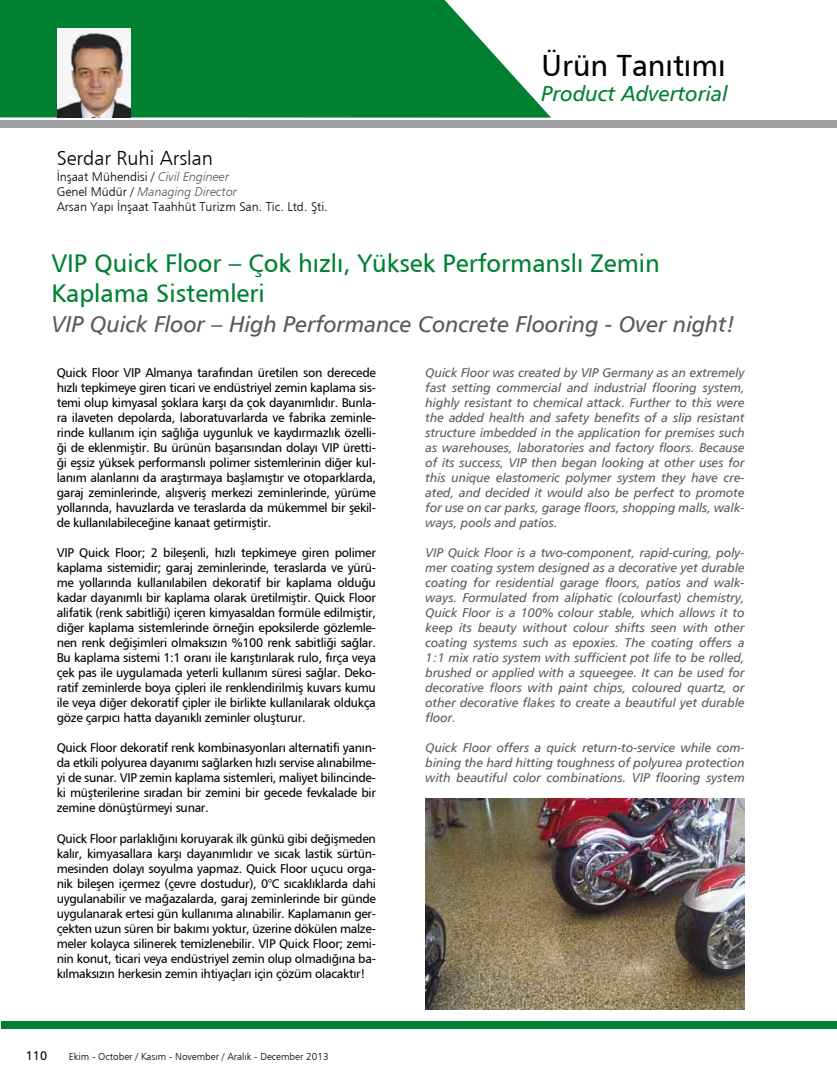
<style>
.page{position:relative;width:837px;height:1085px;background:#fff}
.page>*{position:absolute;margin:0;border:0;box-sizing:border-box;transform-origin:0 0}
.t1{font:30px "Humanist 777 BT Roman B";color:#000}
.t2{font:25px/30px "Humanist 777 BT Roman B";color:#008132}
.t3{font:22.5px "Humanist 777 BT Italic B";color:#58585a}
.t4{font:21.25px "Humanist 777 BT Italic B";color:#008132}
.t5{font:20px "Humanist 777 BT Light B";color:#000}
.t6{font:12.5px/15px "Humanist 777 BT Roman B";letter-spacing:-.025em;color:#000;text-align:justify}
.t7{font:12.5px/15px "Humanist 777 BT Italic B";color:#58585a;text-align:justify}
.t8{font:12.5px "Humanist 777 BT Light B";color:#000}
.t9{font:12.5px "Humanist 777 BT Light Italic B";color:#58585a}
.t10{font:10px "Humanist 777 BT Light B";color:#000}
.s1{font-family:"Humanist 777 BT Light Italic B";color:#58585a}
.s2{font-family:"Humanist 777 BT Light B";color:#000}
</style>
<div class="page">
<div style="left:1px;top:1021px;width:835px;height:7px;background:#008132"></div>
<svg style="left:0;top:0;width:551px;height:118px;background:#1d8f49"></svg>
<img style="left:57px;top:29px;width:73px;height:89px">
<div style="left:0;top:120px;width:836px;height:7px;background:#9c9e9f"></div>
<img style="left:425px;top:798px;width:319px;height:211px">
<h3 class="t5" style="left:57px;top:146px;width:158px">Serdar Ruhi Arslan</h3>
<p class="t8" style="left:57px;top:168px;width:174px">İnşaat Mühendisi / <span class="s1">Civil Engineer</span></p>
<p class="t9" style="left:57px;top:183px;width:182px"><span class="s2">Genel Müdür /</span> Managing Director</p>
<p class="t8" style="left:57px;top:198px;width:272px">Arsan Yapı İnşaat Taahhüt Turizm San. Tic. Ltd. Şti.</p>
<h1 class="t1" style="left:541px;top:47px;width:185px">Ürün Tanıtımı</h1>
<h3 class="t4" style="left:541px;top:80px;width:188px">Product Advertorial</h3>
<h2 class="t2" style="left:51px;top:247px;width:609px">VIP Quick Floor – Çok hızlı, Yüksek Performanslı Zemin<br>Kaplama Sistemleri</h2>
<h3 class="t3" style="left:51px;top:310px;width:685px">VIP Quick Floor – High Performance Concrete Flooring - Over night!</h3>
<p class="t6" style="left:57px;top:365px;width:320px">Quick Floor VIP Almanya tarafından üretilen son derecede hızlı tepkimeye giren ticari ve endüstriyel zemin kaplama sis&shy;temi olup kimyasal şoklara karşı da çok dayanımlıdır. Bunla&shy;ra ilaveten depolarda, laboratuvarlarda ve fabrika zeminle&shy;rinde kullanım için sağlığa uygunluk ve kaydırmazlık özelli&shy;ği de eklenmiştir. Bu ürünün başarısından dolayı VIP üretti&shy;ği eşsiz yüksek performanslı polimer sistemlerinin diğer kul&shy;lanım alanlarını da araştırmaya başlamıştır ve otoparklarda, garaj zeminlerinde, alışveriş merkezi zeminlerinde, yürüme yollarında, havuzlarda ve teraslarda da mükemmel bir şekil&shy;de kullanılabileceğine kanaat getirmiştir.</p>
<p class="t6" style="left:57px;top:545px;width:320px">VIP Quick Floor; 2 bileşenli, hızlı tepkimeye giren polimer kaplama sistemidir; garaj zeminlerinde, teraslarda ve yürü&shy;me yollarında kullanılabilen dekoratif bir kaplama olduğu kadar dayanımlı bir kaplama olarak üretilmiştir. Quick Floor alifatik (renk sabitliği) içeren kimyasaldan formüle edilmiştir, diğer kaplama sistemlerinde örneğin epoksilerde gözlemle&shy;nen renk değişimleri olmaksızın %100 renk sabitliği sağlar.<br>Bu kaplama sistemi 1:1 oranı ile karıştırılarak rulo, fırça veya çek pas ile uygulamada yeterli kullanım süresi sağlar. Deko&shy;ratif zeminlerde boya çipleri ile renklendirilmiş kuvars kumu ile veya diğer dekoratif çipler ile birlikte kullanılarak oldukça göze çarpıcı hatta dayanıklı zeminler oluşturur.</p>
<p class="t6" style="left:57px;top:740px;width:320px">Quick Floor dekoratif renk kombinasyonları alternatifi yanın&shy;da etkili polyurea dayanımı sağlarken hızlı servise alınabilme&shy;yi de sunar. VIP zemin kaplama sistemleri, maliyet bilincinde&shy;ki müşterilerine sıradan bir zemini bir gecede fevkalade bir zemine dönüştürmeyi sunar.</p>
<p class="t6" style="left:57px;top:830px;width:320px">Quick Floor parlaklığını koruyarak ilk günkü gibi değişmeden kalır, kimyasallara karşı dayanımlıdır ve sıcak lastik sürtün&shy;mesinden dolayı soyulma yapmaz. Quick Floor uçucu orga&shy;nik bileşen içermez (çevre dostudur), 0°C sıcaklıklarda dahi uygulanabilir ve mağazalarda, garaj zeminlerinde bir günde uygulanarak ertesi gün kullanıma alınabilir. Kaplamanın ger&shy;çekten uzun süren bir bakımı yoktur, üzerine dökülen malze&shy;meler kolayca silinerek temizlenebilir. VIP Quick Floor; zemi&shy;nin konut, ticari veya endüstriyel zemin olup olmadığına ba&shy;kılmaksızın herkesin zemin ihtiyaçları için çözüm olacaktır!</p>
<p class="t6" style="left:26px;top:1047px;width:23px">110</p>
<p class="t10" style="left:69px;top:1050px;width:261px">Ekim - October / Kasım - November / Aralık - December 2013</p>
<p class="t7" style="left:425px;top:365px;width:320px">Quick Floor was created by VIP Germany as an extremely fast setting commercial and industrial flooring system, highly resistant to chemical attack. Further to this were the added health and safety benefits of a slip resistant structure imbedded in the application for premises such as warehouses, laboratories and factory floors. Because of its success, VIP then began looking at other uses for this unique elastomeric polymer system they have cre&shy;ated, and decided it would also be perfect to promote for use on car parks, garage floors, shopping malls, walk&shy;ways, pools and patios.</p>
<p class="t7" style="left:425px;top:545px;width:320px">VIP Quick Floor is a two-component, rapid-curing, poly&shy;mer coating system designed as a decorative yet durable coating for residential garage floors, patios and walk&shy;ways. Formulated from aliphatic (colourfast) chemistry, Quick Floor is a 100% colour stable, which allows it to keep its beauty without colour shifts seen with other coating systems such as epoxies. The coating offers a 1:1 mix ratio system with sufficient pot life to be rolled, brushed or applied with a squeegee. It can be used for decorative floors with paint chips, coloured quartz, or other decorative flakes to create a beautiful yet durable floor.</p>
<p class="t7" style="left:425px;top:740px;width:320px">Quick Floor offers a quick return-to-service while com&shy;bining the hard hitting toughness of polyurea protection with beautiful color combinations. VIP flooring system</p>
</div>
